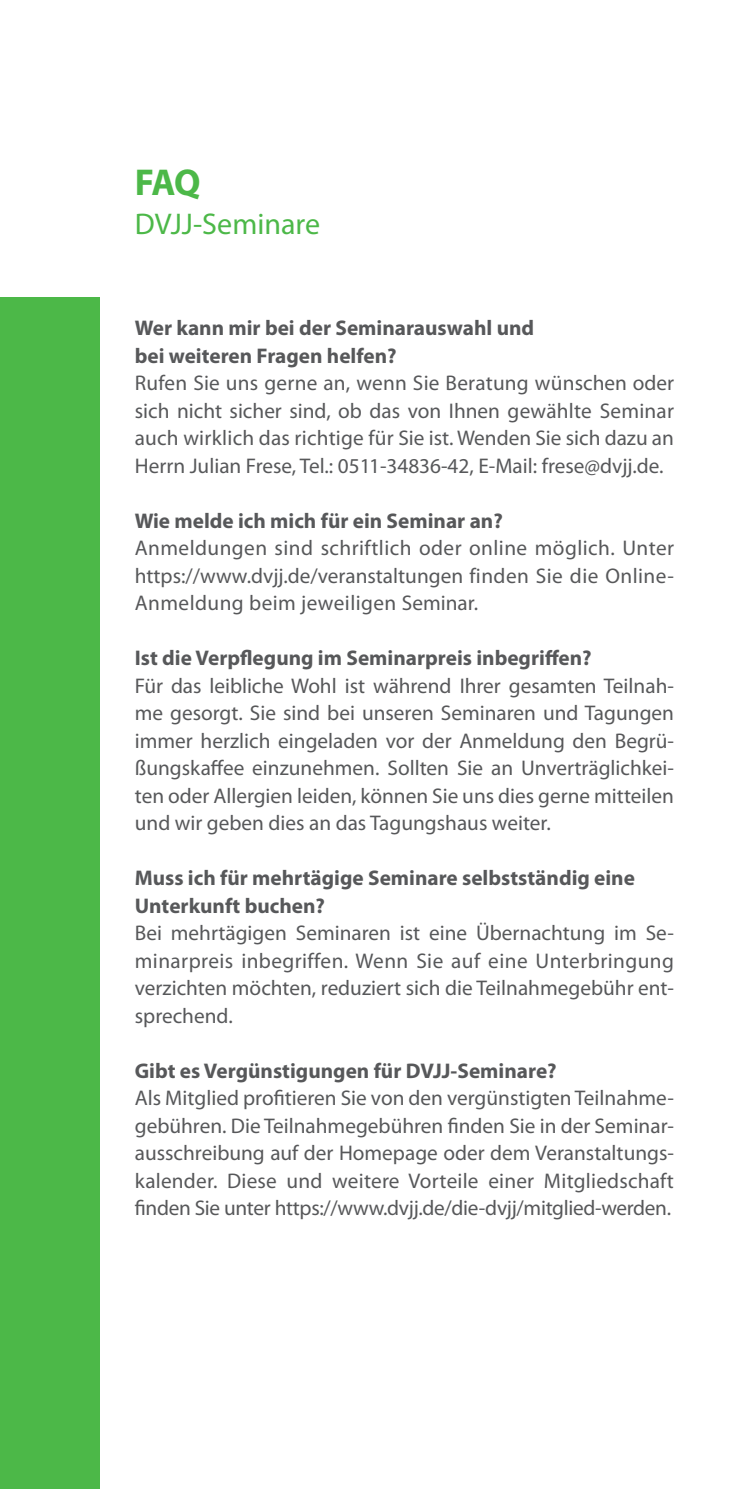
<style>
.page{position:relative;width:745px;height:1489px;background:#fff}
.page>*{position:absolute;margin:0;border:0;box-sizing:border-box;transform-origin:0 0}
.t1{font:700 37.5px "Myriad Pro";color:#4cb848}
.t2{font:30px "Myriad Pro";color:#4cb848}
.t3{font:21.25px/27.5px "Myriad Pro";color:#57585a;text-align:justify}
.t4{font:700 21.25px/27.5px "Myriad Pro";color:#57585a}
</style>
<div class="page">
<div style="left:0;top:298px;width:99px;height:1190px;background:#4cb848"></div>
<hr style="left:744px;top:298px;width:1px;height:1190px;background:#4cb848">
<h1 class="t1" style="left:135px;top:162px;width:67px">FAQ</h1>
<h2 class="t2" style="left:135px;top:205px;width:187px">DVJJ-Seminare</h2>
<p class="t4" style="left:135px;top:314px;width:400px">Wer kann mir bei der Seminarauswahl und bei weiteren Fragen helfen?</p>
<p class="t3" style="left:135px;top:369px;width:540px">Rufen Sie uns gerne an, wenn Sie Beratung wünschen oder sich nicht sicher sind, ob das von Ihnen gewählte Seminar auch wirklich das richtige für Sie ist. Wenden Sie sich dazu an Herrn Julian Frese, Tel.: 0511-34836-42, E-Mail: frese@dvjj.de.</p>
<p class="t4" style="left:135px;top:507px;width:369px">Wie melde ich mich für ein Seminar an?</p>
<p class="t3" style="left:135px;top:534px;width:540px">Anmeldungen sind schriftlich oder online möglich. Unter https://www.dvjj.de/veranstaltungen finden Sie die Online-Anmeldung beim jeweiligen Seminar.</p>
<p class="t4" style="left:135px;top:644px;width:458px">Ist die Verpflegung im Seminarpreis inbegriffen?</p>
<p class="t3" style="left:135px;top:671px;width:540px">Für das leibliche Wohl ist während Ihrer gesamten Teilnah&shy;me gesorgt. Sie sind bei unseren Seminaren und Tagungen immer herzlich eingeladen vor der Anmeldung den Begrü&shy;ßungskaffee einzunehmen. Sollten Sie an Unverträglichkei&shy;ten oder Allergien leiden, können Sie uns dies gerne mitteilen und wir geben dies an das Tagungshaus weiter.</p>
<p class="t4" style="left:135px;top:864px;width:501px">Muss ich für mehrtägige Seminare selbstständig eine<br>Unterkunft buchen?</p>
<p class="t3" style="left:135px;top:919px;width:540px">Bei mehrtägigen Seminaren ist eine Übernachtung im Se&shy;minarpreis inbegriffen. Wenn Sie auf eine Unterbringung verzichten möchten, reduziert sich die Teilnahmegebühr ent&shy;sprechend.</p>
<p class="t4" style="left:135px;top:1057px;width:423px">Gibt es Vergünstigungen für DVJJ-Seminare?</p>
<p class="t3" style="left:135px;top:1084px;width:540px">Als Mitglied profitieren Sie von den vergünstigten Teilnahme&shy;gebühren. Die Teilnahmegebühren finden Sie in der Seminar&shy;ausschreibung auf der Homepage oder dem Veranstaltungs&shy;kalender. Diese und weitere Vorteile einer Mitgliedschaft finden Sie unter https://www.dvjj.de/die-dvjj/mitglied-werden.</p>
</div>
